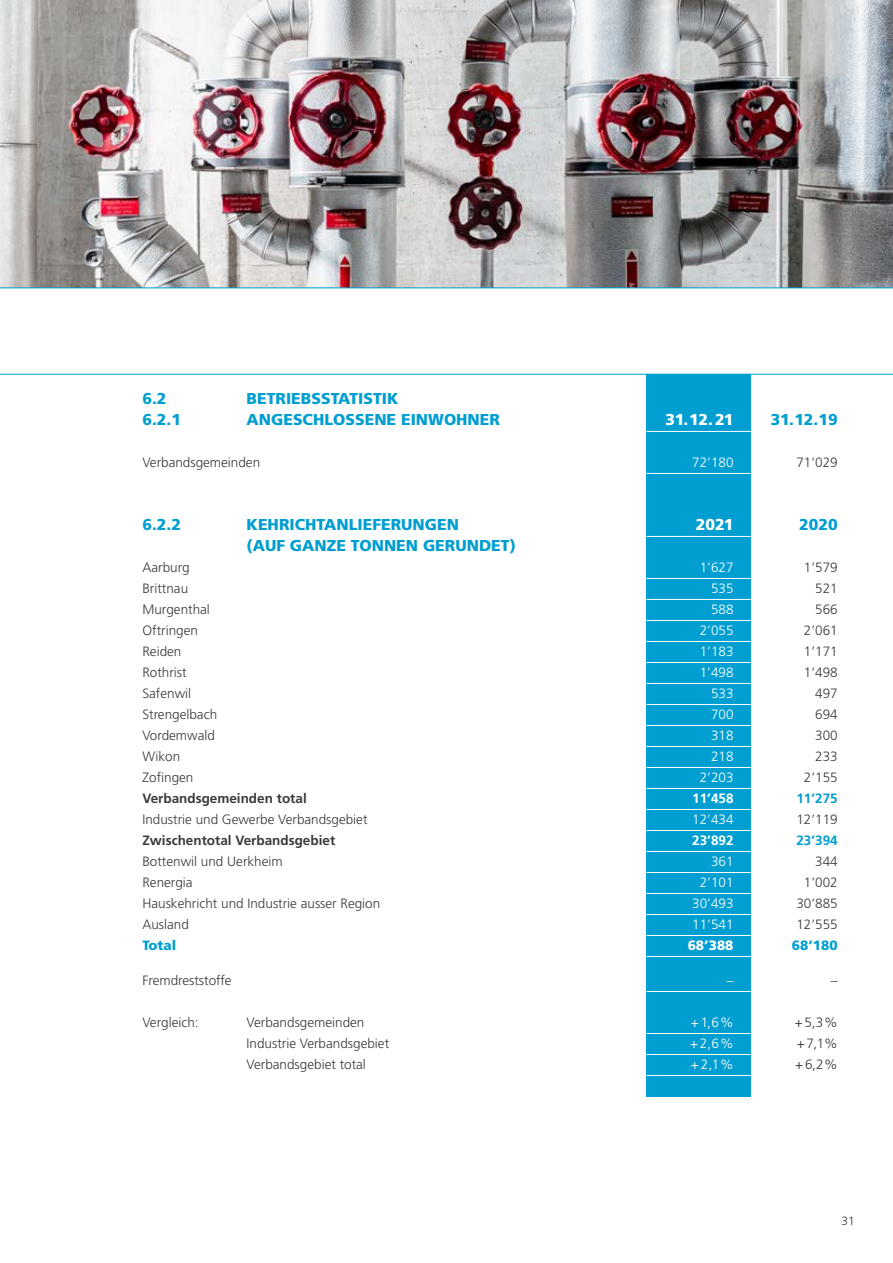
<style>
.page{position:relative;width:893px;height:1263px;background:#fff}
.page>*{position:absolute;margin:0;border:0;box-sizing:border-box;transform-origin:0 0}
.t1{font:900 15.75px "Frutiger CE";color:#009ed1}
.t2{font:900 15.75px "Frutiger CE";letter-spacing:-.01em;color:#fff}
.t3{font:300 13.5px "Frutiger CE";color:#3a3a39}
.t4{font:300 13.5px "Frutiger CE";color:#fff}
.t5{font:700 13.5px "Frutiger CE";color:#3a3a39}
.t6{font:700 13.5px "Frutiger CE";color:#fff}
.t7{font:700 13.5px "Frutiger CE";color:#009ed1}
.t8{font:900 13.5px "Frutiger CE";color:#009ed1}
.t9{font:900 13.5px "Frutiger CE";color:#fff}
.t10{font:300 12px "Frutiger CE";color:#3a3a39}
</style>
<div class="page">
<img style="left:0;top:0;width:893px;height:288px">
<div style="left:646px;top:374px;width:104px;height:723px;background:#009ed1"></div>
<hr style="left:646px;top:431px;width:104px;height:1px;background:#fff">
<hr style="left:646px;top:473px;width:104px;height:1px;background:#fff">
<hr style="left:646px;top:536px;width:104px;height:1px;background:#fff">
<hr style="left:646px;top:578px;width:104px;height:1px;background:#fff">
<hr style="left:646px;top:599px;width:104px;height:1px;background:#fff">
<hr style="left:646px;top:620px;width:104px;height:1px;background:#fff">
<hr style="left:646px;top:641px;width:104px;height:1px;background:#fff">
<hr style="left:646px;top:662px;width:104px;height:1px;background:#fff">
<hr style="left:646px;top:683px;width:104px;height:1px;background:#fff">
<hr style="left:646px;top:704px;width:104px;height:1px;background:#fff">
<hr style="left:646px;top:725px;width:104px;height:1px;background:#fff">
<hr style="left:646px;top:746px;width:104px;height:1px;background:#fff">
<hr style="left:646px;top:767px;width:104px;height:1px;background:#fff">
<hr style="left:646px;top:788px;width:104px;height:1px;background:#fff">
<hr style="left:646px;top:809px;width:104px;height:1px;background:#fff">
<hr style="left:646px;top:830px;width:104px;height:1px;background:#fff">
<hr style="left:646px;top:851px;width:104px;height:1px;background:#fff">
<hr style="left:646px;top:872px;width:104px;height:1px;background:#fff">
<hr style="left:646px;top:893px;width:104px;height:1px;background:#fff">
<hr style="left:646px;top:914px;width:104px;height:1px;background:#fff">
<hr style="left:646px;top:935px;width:104px;height:1px;background:#fff">
<hr style="left:646px;top:956px;width:104px;height:1px;background:#fff">
<hr style="left:646px;top:991px;width:104px;height:1px;background:#fff">
<hr style="left:646px;top:1033px;width:104px;height:1px;background:#fff">
<hr style="left:646px;top:1054px;width:104px;height:1px;background:#fff">
<hr style="left:646px;top:1075px;width:104px;height:1px;background:#fff">
<hr style="left:0;top:288px;width:893px;height:1px;background:#009ed1">
<hr style="left:0;top:374px;width:893px;height:1px;background:#009ed1">
<p class="t1" style="left:142px;top:389px;width:26px">6.2</p>
<p class="t1" style="left:247px;top:389px;width:153px">BETRIEBSSTATISTIK</p>
<p class="t1" style="left:142px;top:410px;width:40px">6.2.1</p>
<p class="t1" style="left:247px;top:410px;width:255px">ANGESCHLOSSENE EINWOHNER</p>
<p class="t2" style="left:665px;top:410px;width:70px">31.12.21</p>
<p class="t1" style="left:771px;top:410px;width:68px">31.12.19</p>
<p class="t3" style="left:142px;top:454px;width:119px">Verbandsgemeinden</p>
<p class="t4" style="left:692px;top:454px;width:43px">72’180</p>
<p class="t3" style="left:796px;top:454px;width:43px">71’029</p>
<p class="t1" style="left:142px;top:515px;width:40px">6.2.2</p>
<p class="t1" style="left:247px;top:515px;width:214px">KEHRICHTANLIEFERUNGEN</p>
<p class="t2" style="left:696px;top:515px;width:39px">2021</p>
<p class="t1" style="left:799px;top:515px;width:40px">2020</p>
<p class="t1" style="left:247px;top:536px;width:271px">(AUF GANZE TONNEN GERUNDET)</p>
<p class="t3" style="left:142px;top:559px;width:49px">Aarburg</p>
<p class="t4" style="left:700px;top:559px;width:35px">1’627</p>
<p class="t3" style="left:804px;top:559px;width:35px">1’579</p>
<p class="t3" style="left:142px;top:580px;width:47px">Brittnau</p>
<p class="t4" style="left:711px;top:580px;width:24px">535</p>
<p class="t3" style="left:815px;top:580px;width:24px">521</p>
<p class="t3" style="left:142px;top:601px;width:69px">Murgenthal</p>
<p class="t4" style="left:711px;top:601px;width:24px">588</p>
<p class="t3" style="left:815px;top:601px;width:24px">566</p>
<p class="t3" style="left:142px;top:622px;width:57px">Oftringen</p>
<p class="t4" style="left:700px;top:622px;width:35px">2’055</p>
<p class="t3" style="left:804px;top:622px;width:35px">2’061</p>
<p class="t3" style="left:142px;top:643px;width:41px">Reiden</p>
<p class="t4" style="left:700px;top:643px;width:35px">1’183</p>
<p class="t3" style="left:804px;top:643px;width:35px">1’171</p>
<p class="t3" style="left:142px;top:664px;width:46px">Rothrist</p>
<p class="t4" style="left:700px;top:664px;width:35px">1’498</p>
<p class="t3" style="left:804px;top:664px;width:35px">1’498</p>
<p class="t3" style="left:142px;top:685px;width:50px">Safenwil</p>
<p class="t4" style="left:711px;top:685px;width:24px">533</p>
<p class="t3" style="left:815px;top:685px;width:24px">497</p>
<p class="t3" style="left:142px;top:706px;width:76px">Strengelbach</p>
<p class="t4" style="left:711px;top:706px;width:24px">700</p>
<p class="t3" style="left:815px;top:706px;width:24px">694</p>
<p class="t3" style="left:142px;top:727px;width:74px">Vordemwald</p>
<p class="t4" style="left:711px;top:727px;width:24px">318</p>
<p class="t3" style="left:815px;top:727px;width:24px">300</p>
<p class="t3" style="left:142px;top:748px;width:39px">Wikon</p>
<p class="t4" style="left:711px;top:748px;width:24px">218</p>
<p class="t3" style="left:815px;top:748px;width:24px">233</p>
<p class="t3" style="left:142px;top:769px;width:53px">Zofingen</p>
<p class="t4" style="left:700px;top:769px;width:35px">2’203</p>
<p class="t3" style="left:804px;top:769px;width:35px">2’155</p>
<p class="t5" style="left:142px;top:790px;width:166px">Verbandsgemeinden total</p>
<p class="t6" style="left:692px;top:790px;width:43px">11’458</p>
<p class="t7" style="left:796px;top:790px;width:43px">11’275</p>
<p class="t3" style="left:142px;top:811px;width:227px">Industrie und Gewerbe Verbandsgebiet</p>
<p class="t4" style="left:692px;top:811px;width:43px">12’434</p>
<p class="t3" style="left:796px;top:811px;width:43px">12’119</p>
<p class="t5" style="left:142px;top:832px;width:194px">Zwischentotal Verbandsgebiet</p>
<p class="t6" style="left:692px;top:832px;width:43px">23’892</p>
<p class="t7" style="left:796px;top:832px;width:43px">23’394</p>
<p class="t3" style="left:142px;top:853px;width:142px">Bottenwil und Uerkheim</p>
<p class="t4" style="left:711px;top:853px;width:24px">361</p>
<p class="t3" style="left:815px;top:853px;width:24px">344</p>
<p class="t3" style="left:142px;top:874px;width:52px">Renergia</p>
<p class="t4" style="left:700px;top:874px;width:35px">2’101</p>
<p class="t3" style="left:804px;top:874px;width:35px">1’002</p>
<p class="t3" style="left:142px;top:895px;width:239px">Hauskehricht und Industrie ausser Region</p>
<p class="t4" style="left:692px;top:895px;width:43px">30’493</p>
<p class="t3" style="left:796px;top:895px;width:43px">30’885</p>
<p class="t3" style="left:142px;top:916px;width:48px">Ausland</p>
<p class="t4" style="left:692px;top:916px;width:43px">11’541</p>
<p class="t3" style="left:796px;top:916px;width:43px">12’555</p>
<p class="t8" style="left:142px;top:937px;width:35px">Total</p>
<p class="t9" style="left:688px;top:937px;width:47px">68’388</p>
<p class="t8" style="left:792px;top:937px;width:47px">68’180</p>
<p class="t3" style="left:142px;top:972px;width:91px">Fremdreststoffe</p>
<p class="t4" style="left:727px;top:972px;width:8px">–</p>
<p class="t3" style="left:831px;top:972px;width:8px">–</p>
<p class="t3" style="left:142px;top:1014px;width:58px">Vergleich:</p>
<p class="t3" style="left:247px;top:1014px;width:119px">Verbandsgemeinden</p>
<p class="t4" style="left:691px;top:1014px;width:44px">+1,6%</p>
<p class="t3" style="left:795px;top:1014px;width:45px">+5,3%</p>
<p class="t3" style="left:247px;top:1035px;width:144px">Industrie Verbandsgebiet</p>
<p class="t4" style="left:690px;top:1035px;width:45px">+2,6%</p>
<p class="t3" style="left:797px;top:1035px;width:42px">+7,1%</p>
<p class="t3" style="left:247px;top:1056px;width:121px">Verbandsgebiet total</p>
<p class="t4" style="left:691px;top:1056px;width:44px">+2,1%</p>
<p class="t3" style="left:795px;top:1056px;width:44px">+6,2%</p>
<p class="t10" style="left:841px;top:1213px;width:15px">31</p>
</div>
